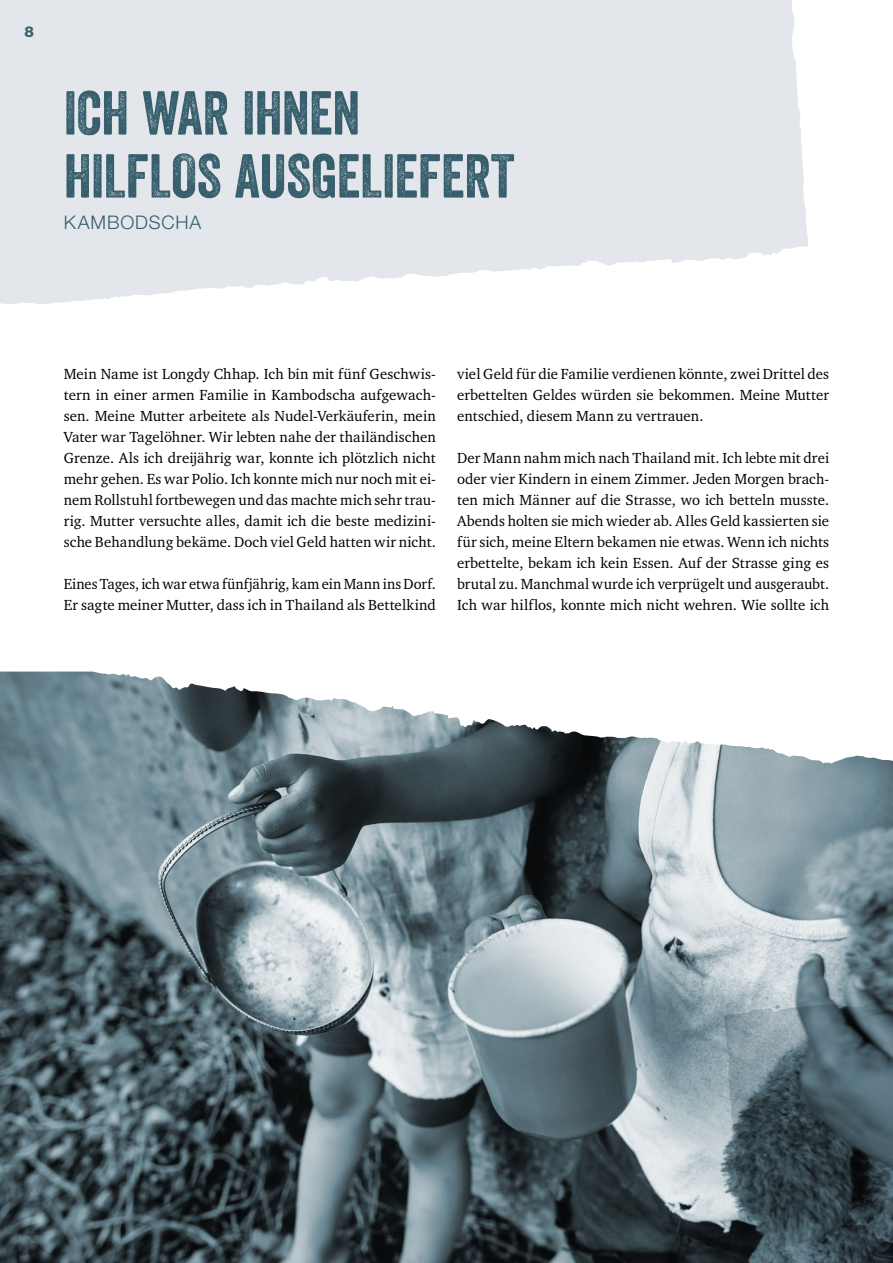
<style>
.page{position:relative;width:893px;height:1263px;background:#fff}
.page>*{position:absolute;margin:0;border:0;box-sizing:border-box;transform-origin:0 0}
.t1{font:60px/63px "Veneer";letter-spacing:-.005em;color:#365e6d}
.t2{font:300 18.75px "Helvetica Neue";letter-spacing:.05em;color:#365e6d}
.t3{font:15px/21px "Charter ITC Regu OS";letter-spacing:.005em;color:#000;text-align:justify}
.t4{font:800 15px "Helvetica Neue";color:#365e6d}
</style>
<div class="page">
<img style="left:0;top:671px;width:893px;height:592px">
<svg style="left:717px;top:915px;width:176px;height:348px;background:#62727a"></svg>
<svg style="left:0;top:0;width:808px;height:305px;background:#e5e9ec"></svg>
<p class="t4" style="left:24px;top:23px;width:11px">8</p>
<h1 class="t1" style="left:64px;top:81px;width:452px">ICH WAR IHNEN<br>HILFLOS AUSGELIEFERT</h1>
<p class="t2" style="left:64px;top:210px;width:139px">KAMBODSCHA</p>
<p class="t3" style="left:64px;top:363px;width:374px">Mein Name ist Longdy Chhap. Ich bin mit fünf Geschwis&shy;tern in einer armen Familie in Kambodscha aufgewach&shy;sen. Meine Mutter arbeitete als Nudel-Verkäuferin, mein Vater war Tagelöhner. Wir lebten nahe der thailändischen Grenze. Als ich dreijährig war, konnte ich plötzlich nicht mehr gehen. Es war Polio. Ich konnte mich nur noch mit ei&shy;nem Rollstuhl fortbewegen und das machte mich sehr trau&shy;rig. Mutter versuchte alles, damit ich die beste medizini&shy;sche Behandlung bekäme. Doch viel Geld hatten wir nicht.</p>
<p class="t3" style="left:64px;top:573px;width:374px">Eines Tages, ich war etwa fünfjährig, kam ein Mann ins Dorf.<br>Er sagte meiner Mutter, dass ich in Thailand als Bettelkind</p>
<p class="t3" style="left:457px;top:363px;width:374px">viel Geld für die Familie verdienen könnte, zwei Drittel des erbettelten Geldes würden sie bekommen. Meine Mutter entschied, diesem Mann zu vertrauen.</p>
<p class="t3" style="left:457px;top:447px;width:374px">Der Mann nahm mich nach Thailand mit. Ich lebte mit drei oder vier Kindern in einem Zimmer. Jeden Morgen brach&shy;ten mich Männer auf die Strasse, wo ich betteln musste.<br>Abends holten sie mich wieder ab. Alles Geld kassierten sie für sich, meine Eltern bekamen nie etwas. Wenn ich nichts erbettelte, bekam ich kein Essen. Auf der Strasse ging es brutal zu. Manchmal wurde ich verprügelt und ausgeraubt.<br>Ich war hilflos, konnte mich nicht wehren. Wie sollte ich</p>
</div>
